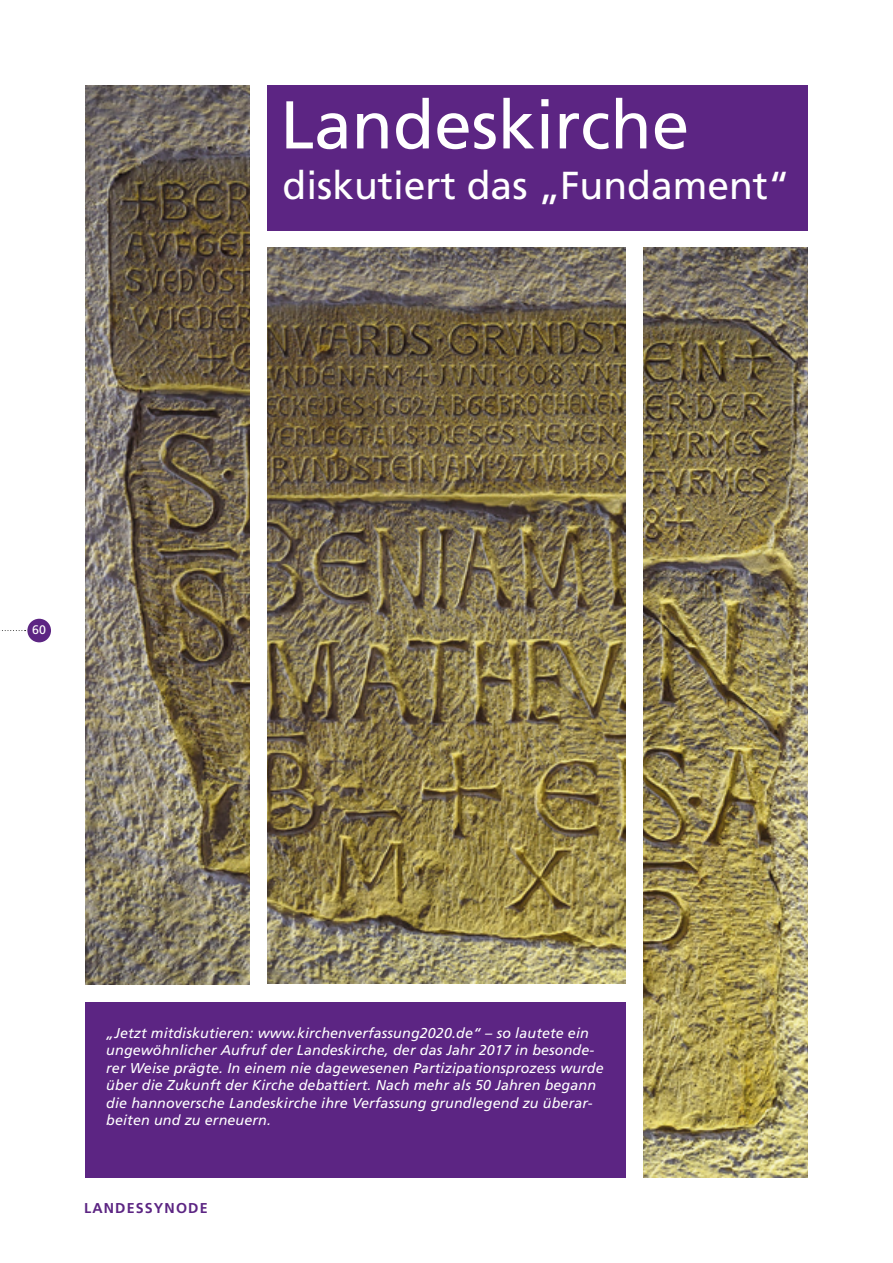
<style>
.page{position:relative;width:893px;height:1263px;background:#fff}
.page>*{position:absolute;margin:0;border:0;box-sizing:border-box;transform-origin:0 0}
.t1{font:67.5px "Frutiger LT Com";color:#fff}
.t2{font:39px "Frutiger LT Com";color:#fff}
.t3{font:italic 14.25px/17.5px "Frutiger LT Com";letter-spacing:.01em;color:#fff}
.t4{font:700 14.25px "Frutiger LT Com";letter-spacing:.08em;color:#5c2583}
.t5{font:12.3px "Frutiger LT Com";color:#fff}
</style>
<div class="page">
<svg style="left:0;top:630px;width:26px;height:1px"></svg>
<div style="left:27px;top:619px;width:24px;height:23px;background:#5c2583;border-radius:50%"></div>
<div style="left:268px;top:85px;width:540px;height:145px;background:#5c2583"></div>
<img style="left:268px;top:248px;width:357px;height:736px">
<div style="left:85px;top:1002px;width:540px;height:176px;background:#5c2583"></div>
<img style="left:85px;top:85px;width:165px;height:900px">
<img style="left:643px;top:248px;width:165px;height:930px">
<h1 class="t1" style="left:280px;top:85px;width:410px">Landeskirche</h1>
<h2 class="t2" style="left:283px;top:163px;width:509px">diskutiert das „Fundament“</h2>
<p class="t5" style="left:32px;top:623px;width:15px">60</p>
<p class="t3" style="left:106px;top:1024px;width:499px">„Jetzt mitdiskutieren: www.kirchenverfassung2020.de“ – so lautete ein ungewöhnlicher Aufruf der Landeskirche, der das Jahr 2017 in besonde&shy;rer Weise prägte. In einem nie dagewesenen Partizipationsprozess wurde über die Zukunft der Kirche debattiert. Nach mehr als 50 Jahren begann die hannoversche Landeskirche ihre Verfassung grundlegend zu überar&shy;beiten und zu erneuern.</p>
<p class="t4" style="left:84px;top:1200px;width:125px">LANDESSYNODE</p>
</div>
